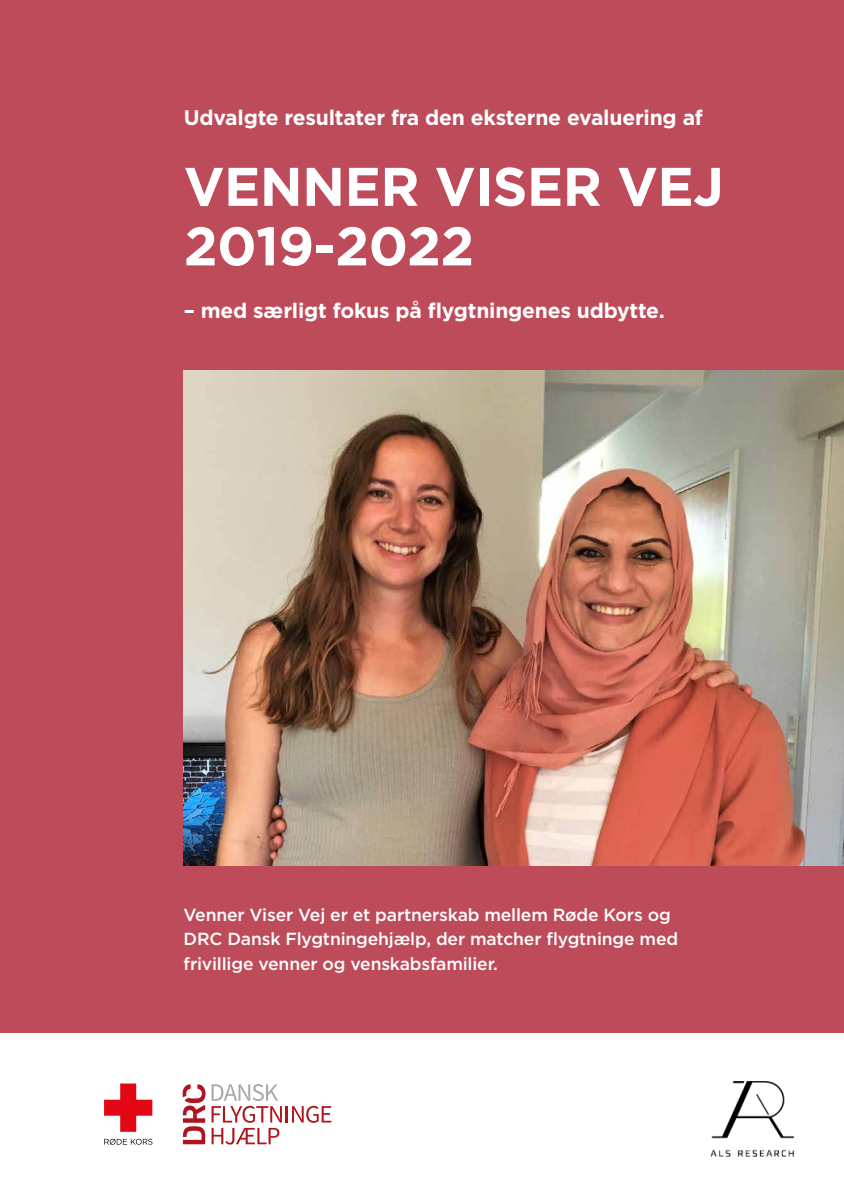
<style>
.page{position:relative;width:844px;height:1196px;background:#fff}
.page>*{position:absolute;margin:0;border:0;box-sizing:border-box;transform-origin:0 0}
.Forside_overskrift{font:700 54.25px "Gotham";letter-spacing:-.01em;color:#fff}
.Forside_overskrift-2{font:700 21px "Gotham";letter-spacing:-.01em;color:#fff}
.Forside_overskrift-3{font:500 17.5px/24.5px "Gotham";letter-spacing:-.01em;color:#fff}
</style>
<div class="page">
<div style="left:0;top:0;width:843px;height:1032px;background:#be4b59"></div>
<img style="left:184px;top:370px;width:659px;height:495px">
<svg style="left:104px;top:1083px;width:48px;height:48px"></svg>
<svg style="left:104px;top:1138px;width:48px;height:6px"></svg>
<svg style="left:211px;top:1084px;width:120px;height:60px"></svg>
<svg style="left:182px;top:1084px;width:23px;height:60px"></svg>
<img style="left:710px;top:1081px;width:85px;height:76px">
<p class="Forside_overskrift-2" style="left:184px;top:104px;width:520px">Udvalgte resultater fra den eksterne evaluering af</p>
<p class="Forside_overskrift" style="left:184px;top:151px;width:541px">VENNER VISER VEJ</p>
<p class="Forside_overskrift" style="left:184px;top:210px;width:292px">2019-2022</p>
<p class="Forside_overskrift-2" style="left:184px;top:296px;width:482px">– med særligt fokus på flygtningenes udbytte.</p>
<p class="Forside_overskrift-3" style="left:183px;top:902px;width:488px">Venner Viser Vej er et partnerskab mellem Røde Kors og</p>
<p class="Forside_overskrift-3" style="left:183px;top:926px;width:496px">DRC Dansk Flygtningehjælp, der matcher flygtninge med frivillige venner og venskabsfamilier.</p>
</div>
